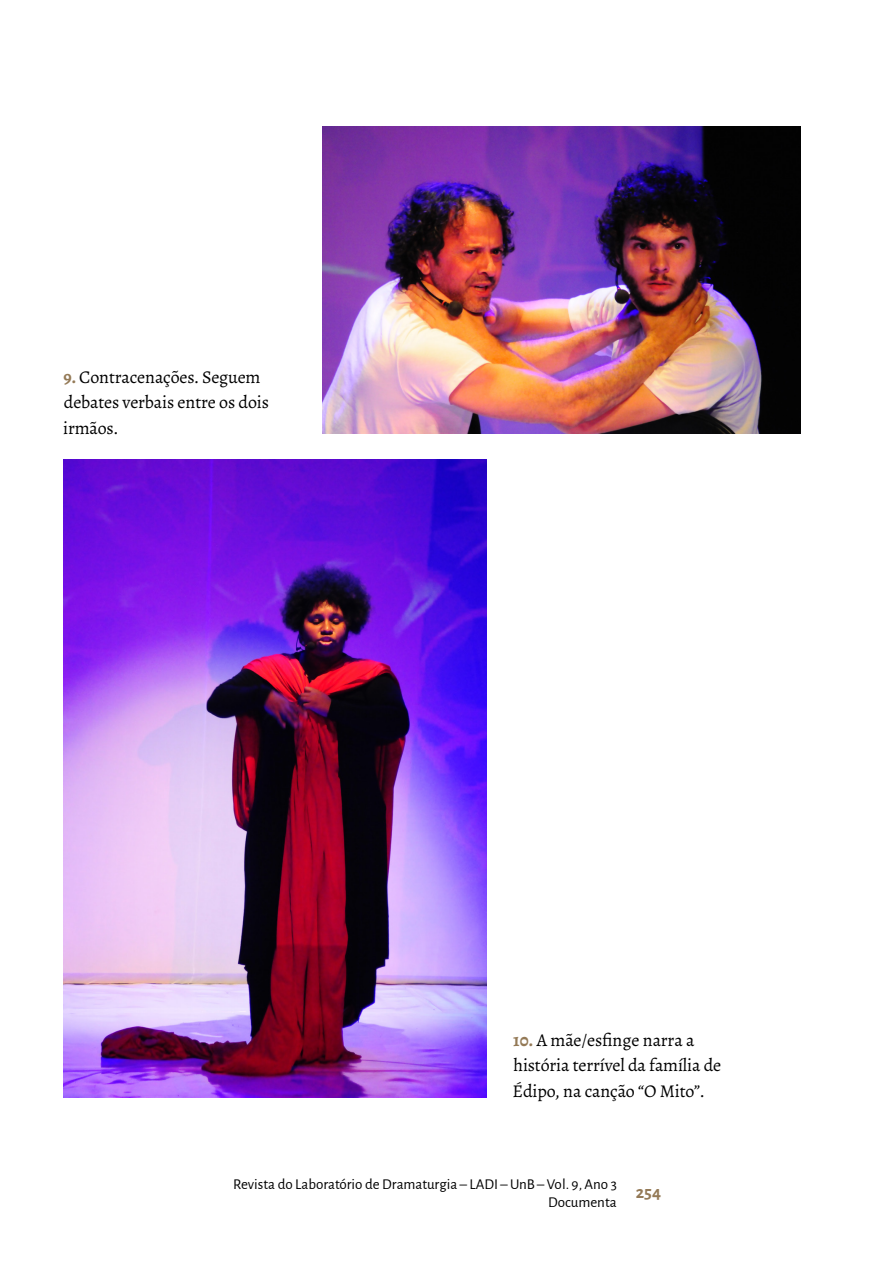
<style>
.page{position:relative;width:893px;height:1263px;background:#fff}
.page>*{position:absolute;margin:0;border:0;box-sizing:border-box;transform-origin:0 0}
.t1{font:18px/25.5px "Alegreya";letter-spacing:-.01em;color:#000}
.t2{font:700 18px "Alegreya Sans";color:#947a57}
.t3{font:15px/18px "Alegreya Sans";color:#000;text-align:right}
.s1{font-weight:700;color:#947a57}
</style>
<div class="page">
<img style="left:322px;top:126px;width:478px;height:307px">
<img style="left:64px;top:459px;width:423px;height:638px">
<p class="t1" style="left:63px;top:364px;width:207px"><span class="s1">9.</span> Contracenações. Seguem debates verbais entre os dois irmãos.</p>
<p class="t1" style="left:513px;top:1027px;width:210px"><span class="s1">10.</span> A mãe/esfinge narra a história terrível da família de<br>Édipo, na canção “O Mito”.</p>
<p class="t3" style="left:233px;top:1174px;width:385px">Revista do Laboratório de Dramaturgia – LADI – UnB – Vol. 9, Ano 3<br>Documenta</p>
<p class="t2" style="left:636px;top:1178px;width:27px">254</p>
</div>
